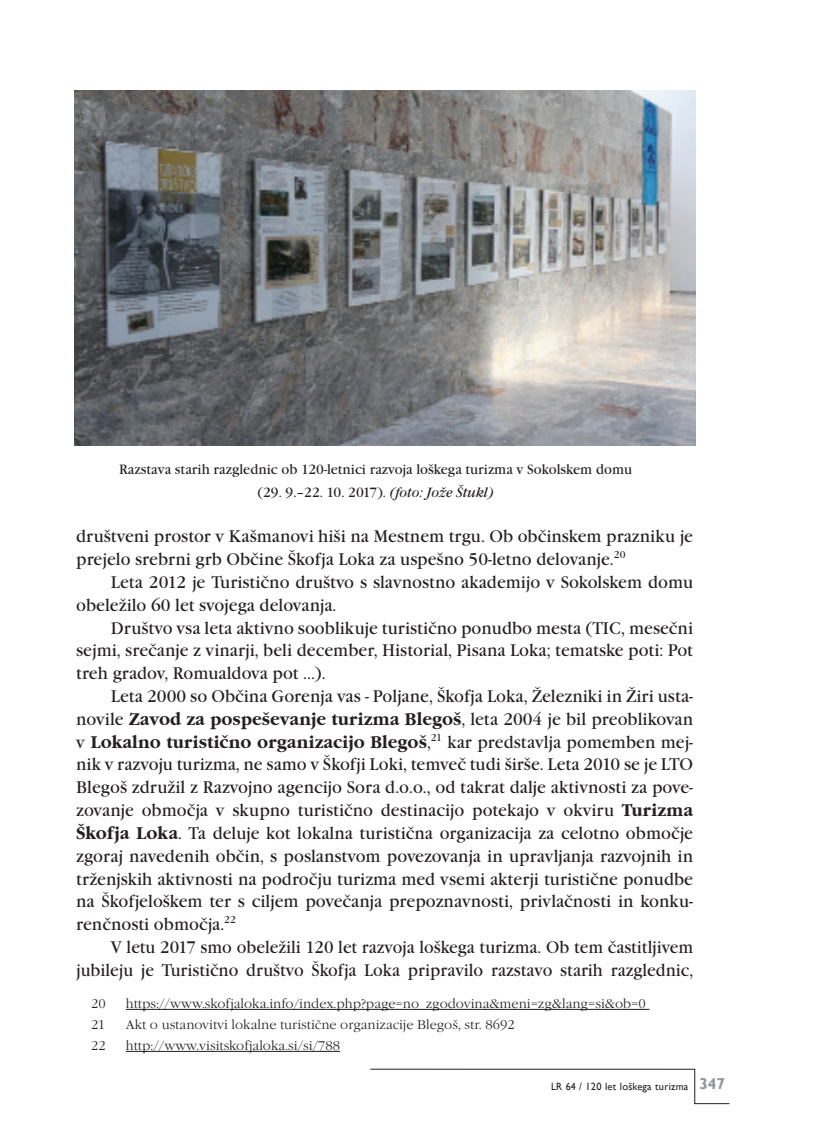
<style>
.page{position:relative;width:819px;height:1141px;background:#fff}
.page>*{position:absolute;margin:0;border:0;box-sizing:border-box;transform-origin:0 0}
.Body__7_first_line{font:17.5px/22.8px "Garamond Itc TEE";color:#231f20;scale:.95 1}
.Body__7_first_line-2{font:17.5px/22.8px "Garamond Itc TEE";color:#231f20;text-align:right;scale:.93 1}
.Tekst_k_sliki_levo{font:14px "Garamond Itc TEE";color:#231f20;scale:.95 1}
.Tekst_k_sliki_levo-2{font:14px "Garamond Itc TEE";letter-spacing:-.03em;color:#231f20;scale:.95 1}
.Opombe{font:13.12px "Garamond Itc TEE Ligh";color:#231f20}
.t1{font:10.5px "Gill Sans";letter-spacing:.02em;color:#231f20;scale:.95 1}
.s1{font-style:italic}
.s2{font-weight:700}
.s3{font-weight:700;font-size:15.75px;color:#939598}
</style>
<div class="page">
<svg style="left:370px;top:1069px;width:360px;height:35px"></svg>
<hr style="left:126px;top:1009px;width:523px;height:1px;background:#231f20">
<hr style="left:126px;top:1051px;width:214px;height:1px;background:#231f20">
<img style="left:75px;top:91px;width:620px;height:354px">
<p class="Tekst_k_sliki_levo" style="left:119px;top:461px;width:541px">Razstava starih razglednic ob 120-letnici razvoja loškega turizma v Sokolskem domu</p>
<p class="Tekst_k_sliki_levo-2" style="left:257px;top:484px;width:250px">(29. 9.–22. 10. 2017). <span class="s1">(foto: Jože Štukl)</span></p>
<p class="Body__7_first_line" style="left:76px;top:525px;width:651px">društveni prostor v Kašmanovi hiši na Mestnem trgu. Ob občinskem prazniku je prejelo srebrni grb Občine Škofja Loka za uspešno 50-letno delovanje.<sup>20</sup></p>
<p class="Body__7_first_line" style="left:76px;top:571px;width:651px;text-indent:35px">Leta 2012 je Turistično društvo s slavnostno akademijo v Sokolskem domu obeležilo 60 let svojega delovanja.</p>
<p class="Body__7_first_line" style="left:76px;top:616px;width:651px;text-align:justify;text-indent:35px">Društvo vsa leta aktivno sooblikuje turistično ponudbo mesta (TIC, mesečni sejmi, srečanje z vinarji, beli december, Historial, Pisana Loka; tematske poti: Pot treh gradov, Romualdova pot ...).</p>
<p class="Body__7_first_line" style="left:76px;top:685px;width:651px;text-align:justify;text-indent:35px">Leta 2000 so Občina Gorenja vas - Poljane, Škofja Loka, Železniki in Žiri usta&shy;novile <span class="s2">Zavod za pospeševanje turizma Blegoš</span>, leta 2004 je bil preoblikovan v <span class="s2">Lokalno turistično organizacijo Blegoš</span>,<sup>21</sup> kar predstavlja pomemben mej&shy;nik v razvoju turizma, ne samo v Škofji Loki, temveč tudi širše. Leta 2010 se je LTO Blegoš združil z Razvojno agencijo Sora d.o.o., od takrat dalje aktivnosti za pove&shy;zovanje območja v skupno turistično destinacijo potekajo v okviru <span class="s2">Turizma Škofja Loka</span>. Ta deluje kot lokalna turistična organizacija za celotno območje zgoraj navedenih občin, s poslanstvom povezovanja in upravljanja razvojnih in trženjskih aktivnosti na področju turizma med vsemi akterji turistične ponudbe na Škofjeloškem ter s ciljem povečanja prepoznavnosti, privlačnosti in konku&shy;renčnosti območja.<sup>22</sup></p>
<p class="Body__7_first_line-2" style="left:76px;top:936px;width:664px">V letu 2017 smo obeležili 120 let razvoja loškega turizma. Ob tem častitljivem jubileju je Turistično društvo Škofja Loka pripravilo razstavo starih razglednic,</p>
<p class="Opombe" style="left:91px;top:996px;width:16px">20</p>
<p class="Opombe" style="left:126px;top:996px;width:521px">https://www.skofjaloka.info/index.php?page=no_zgodovina&amp;meni=zg&amp;lang=si&amp;ob=0</p>
<p class="Opombe" style="left:91px;top:1017px;width:15px">21</p>
<p class="Opombe" style="left:126px;top:1017px;width:390px">Akt o ustanovitvi lokalne turistične organizacije Blegoš, str. 8692</p>
<p class="Opombe" style="left:91px;top:1038px;width:16px">22</p>
<p class="Opombe" style="left:126px;top:1038px;width:216px">http://www.visitskofjaloka.si/si/788</p>
<p class="t1" style="left:551px;top:1080px;width:185px">LR 64 / 120 let loškega turizma <span class="s3">347</span></p>
</div>
